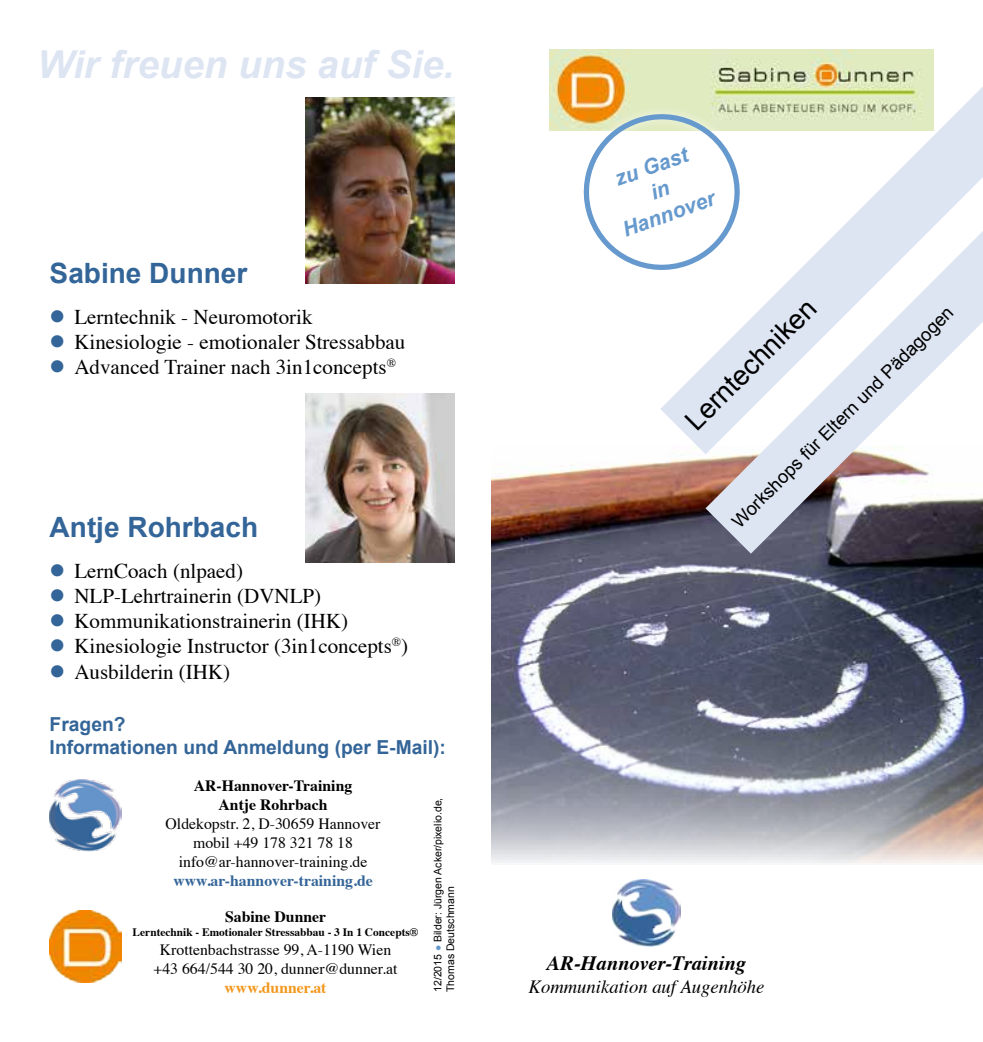
<style>
.page{position:relative;width:983px;height:1042px;background:#fff}
.page>*{position:absolute;margin:0;border:0;box-sizing:border-box;transform-origin:0 0}
.t1{font:italic 700 38.5px "Arial";color:#dde5f3}
.t2{font:700 28px "Arial";color:#346598}
.t3{font:27.3px "Arial";color:#000}
.t4{font:21px/25.2px "Times";color:#000}
.t5{font:italic 700 21px/25.2px "Arial";color:#6699cd;text-align:center}
.t6{font:italic 700 20.3px "Times";color:#000}
.t7{font:700 19.25px/23.1px "Arial";color:#346598}
.t8{font:italic 18.55px "Times";color:#000}
.t9{font:18.2px "Arial";color:#000}
.t10{font:15.75px/18.9px "Times";color:#000;text-align:center}
.t11{font:700 15.75px/18.9px "Times";color:#000;text-align:center}
.t12{font:700 15.75px "Times";color:#346598}
.t13{font:700 15.75px "Times";color:#f3971b}
.t14{font:700 11.38px "Times";color:#000}
.t15{font:10.5px/12.6px "Arial";color:#000}
.s1{color:#6699cd}
</style>
<div class="page">
<img style="left:491px;top:454px;width:491px;height:409px">
<img style="left:305px;top:97px;width:149px;height:187px">
<img style="left:305px;top:394px;width:149px;height:169px">
<img style="left:612px;top:879px;width:68px;height:68px">
<img style="left:549px;top:50px;width:384px;height:81px">
<div style="left:574px;top:105px;width:174px;height:174px;background:#fff;opacity:.75"></div>
<svg style="left:576px;top:107px;width:84px;height:170px"></svg>
<svg style="left:660px;top:86px;width:322px;height:367px"></svg>
<svg style="left:705px;top:231px;width:277px;height:323px"></svg>
<img style="left:50px;top:779px;width:71px;height:72px">
<img style="left:50px;top:910px;width:71px;height:72px">
<h1 class="t1" style="left:37px;top:39px;width:418px">Wir freuen uns auf Sie.</h1>
<h2 class="t2" style="left:50px;top:255px;width:199px">Sabine Dunner</h2>
<p class="t4" style="left:74px;top:302px;width:332px">Lerntechnik - Neuromotorik<br>Kinesiologie - emotionaler Stressabbau<br>Advanced Trainer nach 3in1concepts<sup>®</sup></p>
<h2 class="t2" style="left:50px;top:509px;width:210px">Antje Rohrbach</h2>
<p class="t4" style="left:74px;top:556px;width:335px">LernCoach (nlpaed)<br>NLP-Lehrtrainerin (DVNLP)<br>Kommunikationstrainerin (IHK)<br>Kinesiologie Instructor (3in1concepts<sup>®</sup>)<br>Ausbilderin (IHK)</p>
<p class="t7" style="left:50px;top:713px;width:398px">Fragen?<br>Informationen und Anmeldung (per E-Mail):</p>
<p class="t11" style="left:194px;top:774px;width:160px">AR-Hannover-Training<br>Antje Rohrbach</p>
<p class="t10" style="left:165px;top:813px;width:216px">Oldekopstr. 2, D-30659 Hannover mobil +49 178 321 78 18 info@ar-hannover-training.de</p>
<p class="t12" style="left:173px;top:865px;width:201px">www.ar-hannover-training.de</p>
<p class="t11" style="left:225px;top:906px;width:103px">Sabine Dunner</p>
<p class="t14" style="left:133px;top:921px;width:287px">Lerntechnik - Emotionaler Stressabbau - 3 In 1 Concepts®</p>
<p class="t10" style="left:153px;top:938px;width:245px">Krottenbachstrasse 99, A-1190 Wien +43 664/544 30 20, dunner@dunner.at</p>
<p class="t13" style="left:224px;top:972px;width:103px">www.dunner.at</p>
<p class="t15" style="left:431px;top:992px;width:196px;rotate:-90deg">12/2015 <span class="s1">●</span> Bilder: Jürgen Acker/pixelio.de,<br>Thomas Deutschmann</p>
<p class="t5" style="left:601px;top:172px;width:98px;rotate:-20deg">zu Gast in<br>Hannover</p>
<p class="t3" style="left:677px;top:412px;width:173px;rotate:-45deg">Lerntechniken</p>
<p class="t9" style="left:726px;top:516px;width:305px;rotate:-45deg">Workshops für Eltern und Pädagogen</p>
<p class="t6" style="left:546px;top:944px;width:200px">AR-Hannover-Training</p>
<p class="t8" style="left:528px;top:970px;width:237px">Kommunikation auf Augenhöhe</p>
</div>
